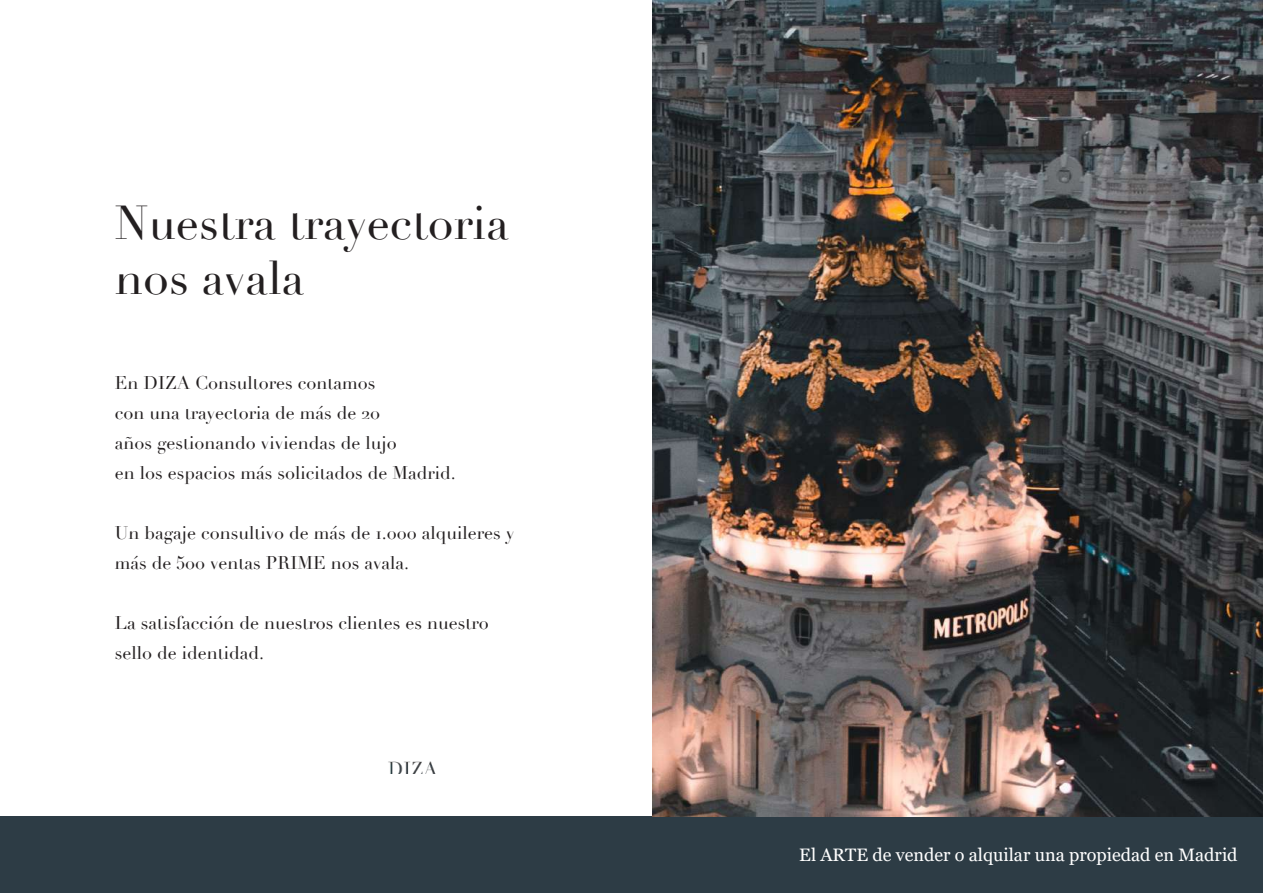
<style>
.page{position:relative;width:1263px;height:893px;background:#fff}
.page>*{position:absolute;margin:0;border:0;box-sizing:border-box;transform-origin:0 0}
.t1{font:46.5px/55.8px "Didot";color:#231f20}
.t2{font:18px/30px "Didot";color:#231f20}
.t3{font:18px "Georgia";color:#fff}
</style>
<div class="page">
<div style="left:0;top:816px;width:1263px;height:77px;background:#2d3c45"></div>
<img style="left:653px;top:0;width:610px;height:816px">
<img style="left:388px;top:761px;width:48px;height:13px">
<h1 class="t1" style="left:115px;top:196px;width:395px">Nuestra trayectoria nos avala</h1>
<p class="t2" style="left:115px;top:368px;width:342px">En DIZA Consultores contamos<br>con una trayectoria de más de 20<br>años gestionando viviendas de lujo<br>en los espacios más solicitados de Madrid.</p>
<p class="t2" style="left:115px;top:518px;width:401px">Un bagaje consultivo de más de 1.000 alquileres y más de 500 ventas PRIME nos avala.</p>
<p class="t2" style="left:115px;top:608px;width:375px">La satisfacción de nuestros clientes es nuestro sello de identidad.</p>
<p class="t3" style="left:799px;top:844px;width:440px">El ARTE de vender o alquilar una propiedad en Madrid</p>
</div>
